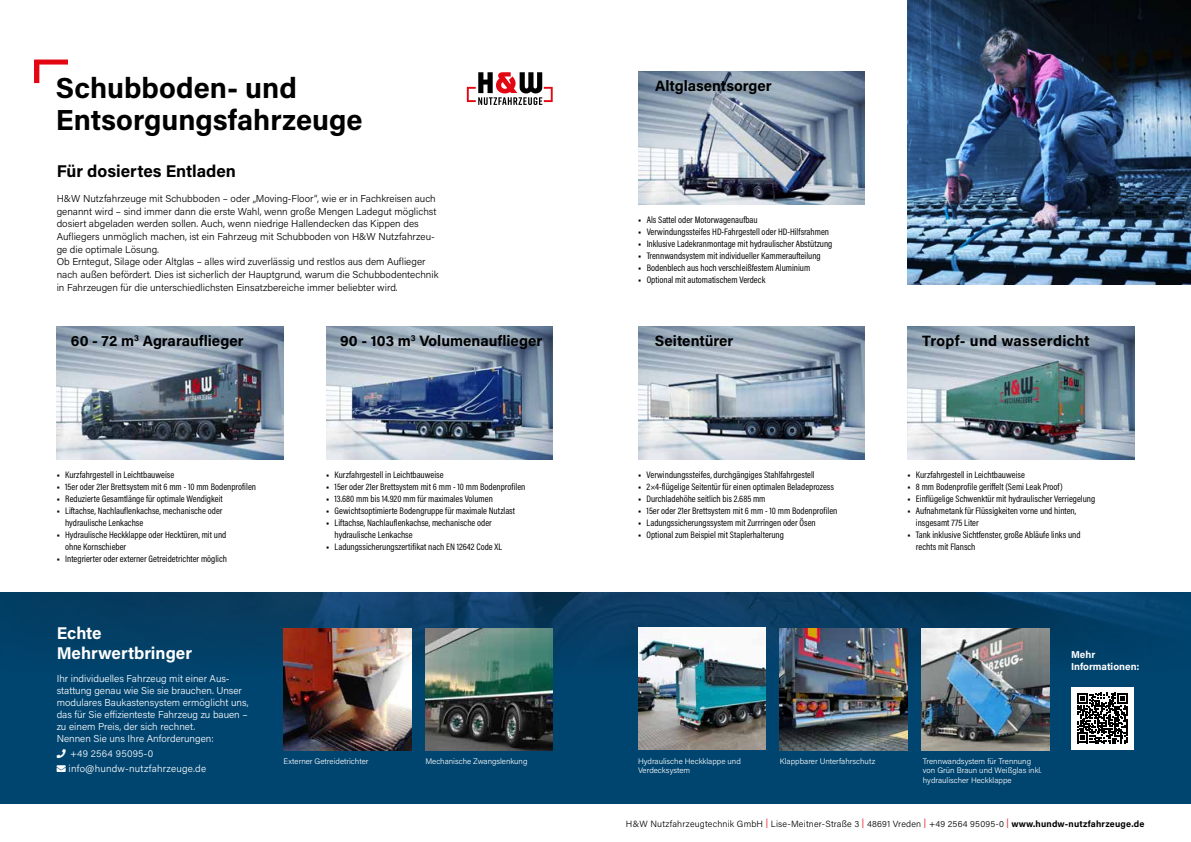
<style>
.page{position:relative;width:1191px;height:842px;background:#fff}
.page>*{position:absolute;margin:0;border:0;box-sizing:border-box;transform-origin:0 0}
.t1{font:29px/32px "Acumin Variable Concept";color:#000}
.t2{font:700 17px "Acumin Pro";color:#000}
.t3{font:700 17px/20.4px "Acumin Pro";color:#fff}
.t4{font:700 15px "Acumin Pro";color:#000}
.t5{font:15px "Acumin Variable Concept";letter-spacing:.02em;color:#000}
.t6{font:300 10px/12.7px "Acumin Pro";color:#000}
.t7{font:300 10px/12px "Acumin Pro";color:#fff}
.t8{font:300 10px "Acumin Pro";letter-spacing:.02em;color:#fff}
.t9{font:700 10px/12px "Acumin Pro";color:#fff}
.t10{font:300 10px "Acumin Pro";letter-spacing:.025em;color:#fff}
.t11{font:9.5px/12px "Acumin Pro Cond";color:#000}
.t12{font:300 9px "Acumin Pro";letter-spacing:.02em;color:#000}
.t13{font:300 8px/9.6px "Acumin Pro";color:#fff}
.s1{font-weight:600}
.s2{font-size:13.5px;color:#e30613}
.s3{font-weight:700}
</style>
<div class="page">
<div style="left:0;top:592px;width:1191px;height:211px;background:#004570"></div>
<img style="left:0;top:592px;width:1158px;height:83px">
<img style="left:283px;top:628px;width:128px;height:122px">
<img style="left:921px;top:628px;width:128px;height:122px">
<svg style="left:34px;top:60px;width:34px;height:23px"></svg>
<img style="left:638px;top:326px;width:227px;height:133px">
<img style="left:907px;top:326px;width:227px;height:133px">
<img style="left:638px;top:72px;width:227px;height:133px">
<img style="left:425px;top:628px;width:128px;height:122px">
<img style="left:779px;top:628px;width:128px;height:122px">
<img style="left:638px;top:628px;width:127px;height:122px">
<img style="left:57px;top:326px;width:226px;height:133px">
<img style="left:326px;top:326px;width:227px;height:133px">
<div style="left:1071px;top:687px;width:62px;height:62px;background:#fff"></div>
<svg style="left:1077px;top:693px;width:50px;height:50px"></svg>
<svg style="left:467px;top:72px;width:85px;height:33px"></svg>
<img style="left:907px;top:0;width:284px;height:284px">
<h1 class="t1" style="left:56px;top:71px;width:308px">Schubboden- und<br>Entsorgungsfahrzeuge</h1>
<h2 class="t2" style="left:57px;top:159px;width:181px">Für dosiertes Entladen</h2>
<p class="t6" style="left:57px;top:192px;width:383px">H&amp;W Nutzfahrzeuge mit Schubboden – oder „Moving-Floor“, wie er in Fachkreisen auch genannt wird – sind immer dann die erste Wahl, wenn große Mengen Ladegut möglichst dosiert abgeladen werden sollen. Auch, wenn niedrige Hallendecken das Kippen des Aufliegers unmöglich machen, ist ein Fahrzeug mit Schubboden von H&amp;W Nutzfahrzeu&shy;ge die optimale Lösung.<br>Ob Erntegut, Silage oder Altglas – alles wird zuverlässig und restlos aus dem Auflieger nach außen befördert. Dies ist sicherlich der Hauptgrund, warum die Schubbodentechnik in Fahrzeugen für die unterschiedlichsten Einsatzbereiche immer beliebter wird.</p>
<h3 class="t4" style="left:71px;top:330px;width:174px">60 - 72 m<sup>3</sup> Agrarauflieger</h3>
<h3 class="t4" style="left:340px;top:330px;width:203px">90 - 103 m<sup>3</sup> Volumenauflieger</h3>
<p class="t11" style="left:57px;top:468px;width:119px"><span class="s1">■</span> Kurzfahrgestell in Leichtbauweise</p>
<p class="t11" style="left:57px;top:480px;width:201px"><span class="s1">■</span> 15er oder 21er Brettsystem mit 6 mm - 10 mm Bodenprofilen</p>
<p class="t11" style="left:57px;top:492px;width:168px"><span class="s1">■</span> Reduzierte Gesamtlänge für optimale Wendigkeit</p>
<p class="t11" style="left:65px;top:504px;width:159px;text-indent:-9px"><span class="s1">■</span> Liftachse, Nachlauflenkachse, mechanische oder hydraulische Lenkachse</p>
<p class="t11" style="left:65px;top:528px;width:163px;text-indent:-9px"><span class="s1">■</span> Hydraulische Heckklappe oder Hecktüren, mit und ohne Kornschieber</p>
<p class="t11" style="left:57px;top:552px;width:172px"><span class="s1">■</span> Integrierter oder externer Getreidetrichter möglich</p>
<p class="t11" style="left:326px;top:468px;width:119px"><span class="s1">■</span> Kurzfahrgestell in Leichtbauweise</p>
<p class="t11" style="left:326px;top:480px;width:201px"><span class="s1">■</span> 15er oder 21er Brettsystem mit 6 mm - 10 mm Bodenprofilen</p>
<p class="t11" style="left:326px;top:492px;width:168px"><span class="s1">■</span> 13.680 mm bis 14.920 mm für maximales Volumen</p>
<p class="t11" style="left:326px;top:504px;width:190px"><span class="s1">■</span> Gewichtsoptimierte Bodengruppe für maximale Nutzlast</p>
<p class="t11" style="left:334px;top:516px;width:159px;text-indent:-9px"><span class="s1">■</span> Liftachse, Nachlauflenkachse, mechanische oder hydraulische Lenkachse</p>
<p class="t11" style="left:326px;top:540px;width:178px"><span class="s1">■</span> Ladungssicherungszertifikat nach EN 12642 Code XL</p>
<h3 class="t4" style="left:655px;top:75px;width:118px">Altglasentsorger</h3>
<p class="t11" style="left:638px;top:214px;width:121px"><span class="s1">■</span> Als Sattel oder Motorwagenaufbau</p>
<p class="t11" style="left:638px;top:226px;width:192px"><span class="s1">■</span> Verwindungssteifes HD-Fahrgestell oder HD-Hilfsrahmen</p>
<p class="t11" style="left:638px;top:238px;width:196px"><span class="s1">■</span> Inklusive Ladekranmontage mit hydraulischer Abstützung</p>
<p class="t11" style="left:638px;top:250px;width:184px"><span class="s1">■</span> Trennwandsystem mit individueller Kammeraufteilung</p>
<p class="t11" style="left:638px;top:262px;width:174px"><span class="s1">■</span> Bodenblech aus hoch verschleißfestem Aluminium</p>
<p class="t11" style="left:638px;top:274px;width:129px"><span class="s1">■</span> Optional mit automatischem Verdeck</p>
<h3 class="t4" style="left:655px;top:330px;width:80px">Seitentürer</h3>
<h3 class="t5" style="left:922px;top:330px;width:169px">Tropf- und wasserdicht</h3>
<p class="t11" style="left:638px;top:468px;width:178px"><span class="s1">■</span> Verwindungssteifes, durchgängiges Stahlfahrgestell</p>
<p class="t11" style="left:638px;top:480px;width:197px"><span class="s1">■</span> 2×4-flügelige Seitentür für einen optimalen Beladeprozess</p>
<p class="t11" style="left:638px;top:492px;width:129px"><span class="s1">■</span> Durchladehöhe seitlich bis 2.685 mm</p>
<p class="t11" style="left:638px;top:504px;width:201px"><span class="s1">■</span> 15er oder 21er Brettsystem mit 6 mm - 10 mm Bodenprofilen</p>
<p class="t11" style="left:638px;top:516px;width:179px"><span class="s1">■</span> Ladungssicherungssystem mit Zurrringen oder Ösen</p>
<p class="t11" style="left:638px;top:528px;width:147px"><span class="s1">■</span> Optional zum Beispiel mit Staplerhalterung</p>
<p class="t11" style="left:907px;top:468px;width:119px"><span class="s1">■</span> Kurzfahrgestell in Leichtbauweise</p>
<p class="t11" style="left:907px;top:480px;width:157px"><span class="s1">■</span> 8 mm Bodenprofile geriffelt (Semi Leak Proof)</p>
<p class="t11" style="left:907px;top:492px;width:189px"><span class="s1">■</span> Einflügelige Schwenktür mit hydraulischer Verriegelung</p>
<p class="t11" style="left:916px;top:504px;width:162px;text-indent:-9px"><span class="s1">■</span> Aufnahmetank für Flüssigkeiten vorne und hinten, insgesamt 775 Liter</p>
<p class="t11" style="left:916px;top:528px;width:166px;text-indent:-9px"><span class="s1">■</span> Tank inklusive Sichtfenster, große Abläufe links und rechts mit Flansch</p>
<h2 class="t3" style="left:57px;top:622px;width:137px">Echte<br>Mehrwertbringer</h2>
<p class="t7" style="left:57px;top:672px;width:193px">Ihr individuelles Fahrzeug mit einer Aus&shy;stattung genau wie Sie sie brauchen. Unser modulares Baukastensystem ermöglicht uns, das für Sie effizienteste Fahrzeug zu bauen – zu einem Preis, der sich rechnet.<br>Nennen Sie uns Ihre Anforderungen:</p>
<p class="t10" style="left:57px;top:747px;width:98px">□■ +49 2564 95095-0</p>
<p class="t8" style="left:57px;top:762px;width:151px">→ info@hundw-nutzfahrzeuge.de</p>
<p class="t9" style="left:1071px;top:648px;width:70px">Mehr<br>Informationen:</p>
<p class="t13" style="left:283px;top:756px;width:86px">Externer Getreidetrichter</p>
<p class="t13" style="left:425px;top:756px;width:104px">Mechanische Zwangslenkung</p>
<p class="t13" style="left:638px;top:756px;width:104px">Hydraulische Heckklappe und<br>Verdecksystem</p>
<p class="t13" style="left:780px;top:756px;width:97px">Klappbarer Unterfahrschutz</p>
<p class="t13" style="left:923px;top:756px;width:120px">Trennwandsystem für Trennung von Grün Braun und Weißglas inkl. hydraulischer Heckklappe</p>
<p class="t12" style="left:626px;top:817px;width:520px">H&amp;W Nutzfahrzeugtechnik GmbH <span class="s2">I</span> Lise-Meitner-Straße 3 <span class="s2">I</span> 48691 Vreden <span class="s2">I</span> +49 2564 95095-0 <span class="s2">I</span> <span class="s3">www.hundw-nutzfahrzeuge.de</span></p>
</div>
